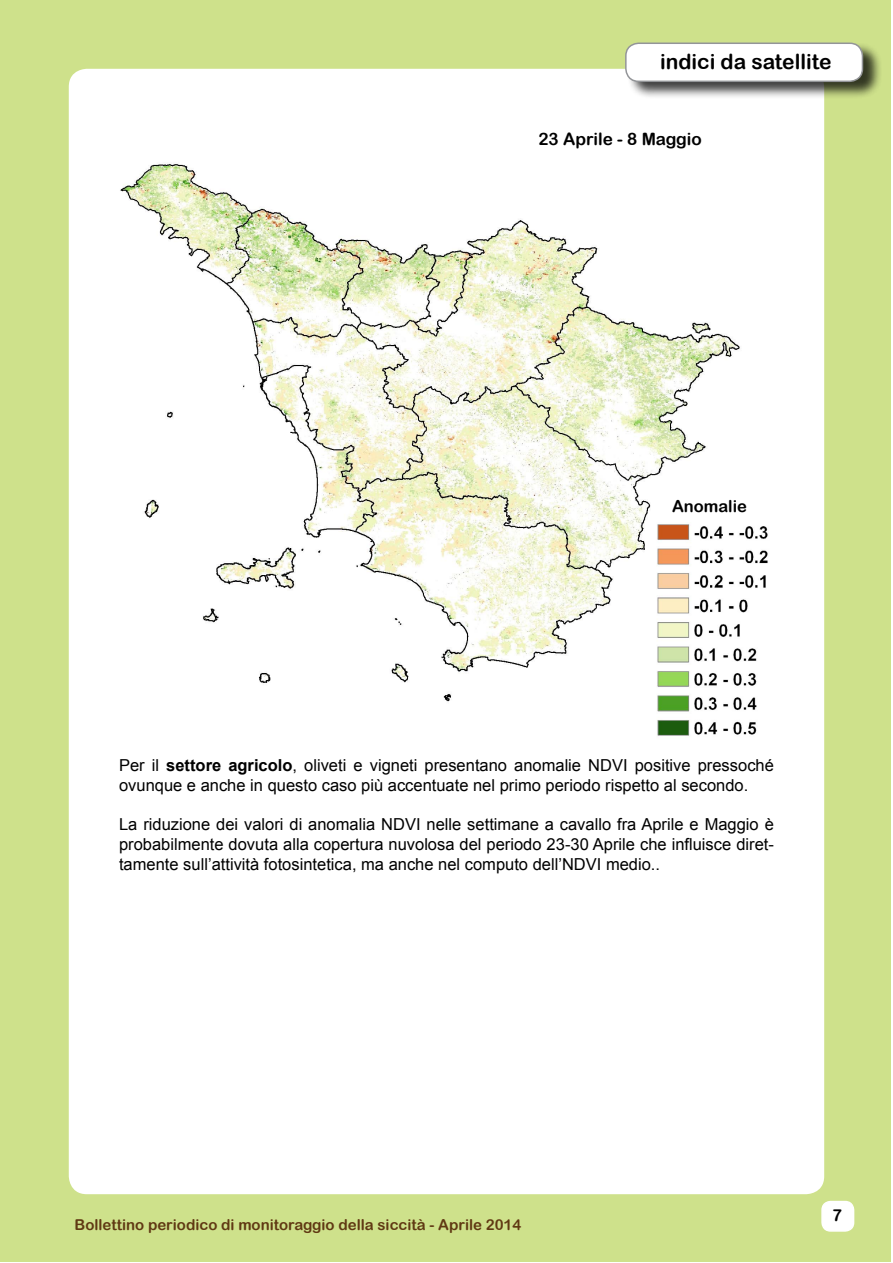
<style>
.page{position:relative;width:893px;height:1263px;background:#fff}
.page>*{position:absolute;margin:0;border:0;box-sizing:border-box;transform-origin:0 0}
.t1{font:21px "Arial Rounded MT Bold";color:#000}
.t2{font:17.1px "Arial Rounded MT Bold";color:#000}
.t3{font:16.5px/19.8px "Arial";color:#000}
.t4{font:16.5px "Arial Rounded MT Bold";color:#000}
.t5{font:15px "Arial Rounded MT Bold";color:#603913}
.s1{font-weight:700}
</style>
<div class="page">
<div style="left:0;top:1px;width:891px;height:1261px;background:#cee18b"></div>
<div style="left:69px;top:69px;width:755px;height:1125px;background:#fff;border-radius:18px"></div>
<div style="left:822px;top:1201px;width:32px;height:30px;background:#fff;border-radius:9px"></div>
<div style="left:821px;top:1201px;width:33px;height:31px;border:2px solid #fff;border-radius:9px"></div>
<div style="left:626px;top:42px;width:257px;height:58px;background:#000;opacity:.75"></div>
<div style="left:626px;top:43px;width:236px;height:38px;background:#fff;border-radius:13px"></div>
<div style="left:625px;top:43px;width:238px;height:39px;border:2px solid #939598;border-radius:13px"></div>
<img style="left:120px;top:164px;width:620px;height:538px">
<img style="left:645px;top:523px;width:123px;height:213px">
<p class="t1" style="left:660px;top:49px;width:173px">indici da satellite</p>
<p class="t2" style="left:538px;top:129px;width:165px">23 Aprile - 8 Maggio</p>
<p class="t4" style="left:672px;top:496px;width:76px">Anomalie</p>
<p class="t3" style="left:119px;top:755px;width:656px">Per il <span class="s1">settore agricolo</span>, oliveti e vigneti presentano anomalie NDVI positive pressoché ovunque e anche in questo caso più accentuate nel primo periodo rispetto al secondo.</p>
<p class="t3" style="left:119px;top:815px;width:656px;text-align:justify">La riduzione dei valori di anomalia NDVI nelle settimane a cavallo fra Aprile e Maggio è probabilmente dovuta alla copertura nuvolosa del periodo 23-30 Aprile che influisce diret&shy;tamente sull’attività fotosintetica, ma anche nel computo dell’NDVI medio..</p>
<p class="t5" style="left:75px;top:1216px;width:448px">Bollettino periodico di monitoraggio della siccità - Aprile 2014</p>
<p class="t4" style="left:832px;top:1205px;width:11px">7</p>
</div>
